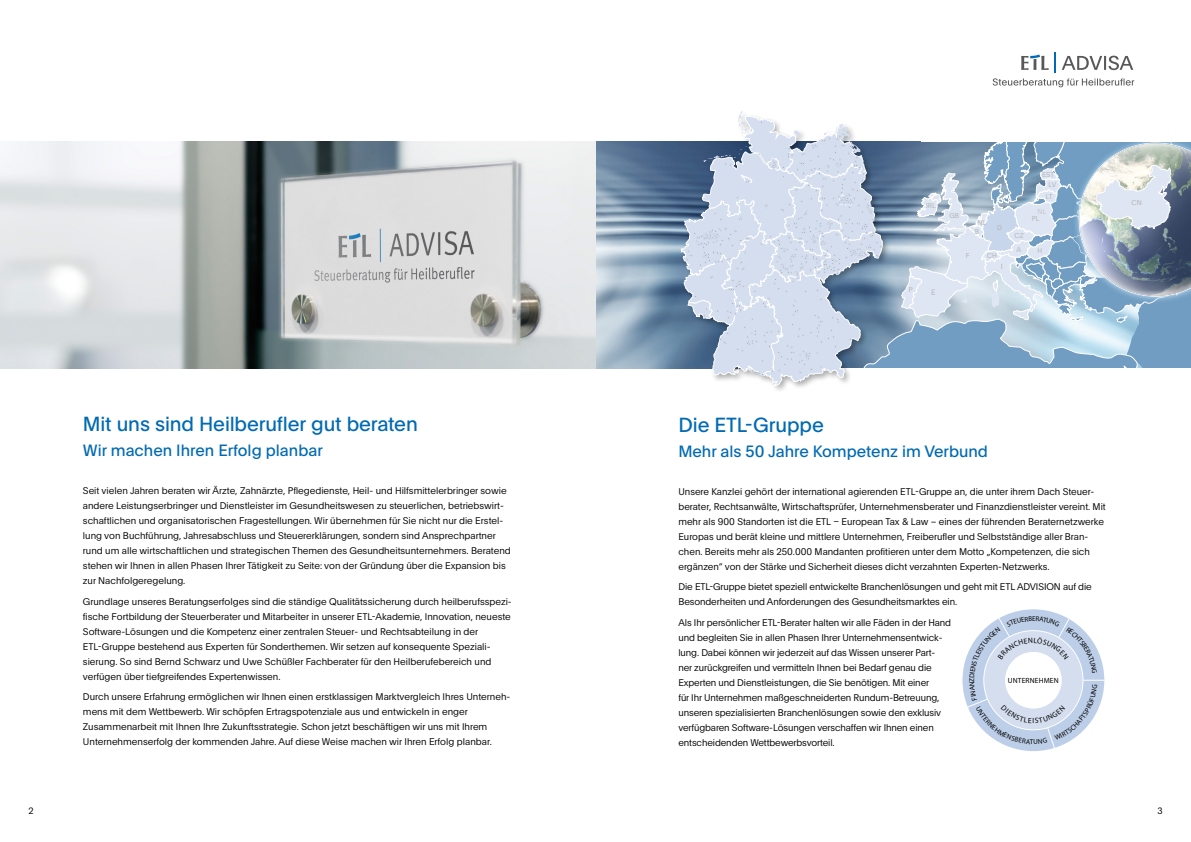
<style>
.page{position:relative;width:1191px;height:842px;background:#fff}
.page>*{position:absolute;margin:0;border:0;box-sizing:border-box;transform-origin:0 0}
.t1{font:20px "Plain";letter-spacing:-.005em;color:#006ab3}
.t2{font:16px "Plain";color:#006ab3}
.t3{font:300 9.5px/15px "Plain";color:#000}
.t4{font:300 9px "Plain";color:#000}
.t5{font:300 7.6px "Plain";color:#b1b3b4}
.t6{font:7.5px "Myriad Pro";letter-spacing:.02em;color:#000}
.t7{font:300 7px "Plain";color:#c2c3c4}
.t8{font:300 6.9px/9.2px "Plain";color:#b1b3b4}
</style>
<div class="page">
<img style="left:595px;top:142px;width:84px;height:227px">
<div style="left:679px;top:109px;width:211px;height:285px;background:#000;opacity:.33"></div>
<svg style="left:680px;top:111px;width:202px;height:275px"></svg>
<div style="left:962px;top:609px;width:142px;height:142px;background:#bccee8;border-radius:50%"></div>
<svg style="left:0;top:142px;width:595px;height:227px;background:#c6cacb"></svg>
<svg style="left:901px;top:52px;width:290px;height:316px"></svg>
<svg style="left:966px;top:616px;width:138px;height:133px"></svg>
<p class="t8" style="left:1042px;top:170px;width:13px">EST</p>
<h1 class="t1" style="left:83px;top:410px;width:336px">Mit uns sind Heilberufler gut beraten</h1>
<h2 class="t2" style="left:83px;top:439px;width:241px">Wir machen Ihren Erfolg planbar</h2>
<p class="t3" style="left:83px;top:482px;width:429px">Seit vielen Jahren beraten wir Ärzte, Zahnärzte, Pflegedienste, Heil- und Hilfsmittelerbringer sowie andere Leistungserbringer und Dienstleister im Gesundheitswesen zu steuerlichen, betriebswirt&shy;schaftlichen und organisatorischen Fragestellungen. Wir übernehmen für Sie nicht nur die Erstel&shy;lung von Buchführung, Jahresabschluss und Steuererklärungen, sondern sind Ansprechpartner rund um alle wirtschaftlichen und strategischen Themen des Gesundheitsunternehmers. Beratend stehen wir Ihnen in allen Phasen Ihrer Tätigkeit zu Seite: von der Gründung über die Expansion bis zur Nachfolgeregelung.</p>
<p class="t3" style="left:83px;top:593px;width:430px">Grundlage unseres Beratungserfolges sind die ständige Qualitätssicherung durch heilberufsspezi&shy;fische Fortbildung der Steuerberater und Mitarbeiter in unserer ETL-Akademie, Innovation, neueste Software-Lösungen und die Kompetenz einer zentralen Steuer- und Rechtsabteilung in der ETL-Gruppe bestehend aus Experten für Sonderthemen. Wir setzen auf konsequente Speziali&shy;sierung. So sind Bernd Schwarz und Uwe Schüßler Fachberater für den Heilberufebereich und verfügen über tiefgreifendes Expertenwissen.</p>
<p class="t3" style="left:83px;top:689px;width:429px">Durch unsere Erfahrung ermöglichen wir Ihnen einen erstklassigen Marktvergleich Ihres Unterneh&shy;mens mit dem Wettbewerb. Wir schöpfen Ertragspotenziale aus und entwickeln in enger Zusammenarbeit mit Ihnen Ihre Zukunftsstrategie. Schon jetzt beschäftigen wir uns mit Ihrem Unternehmenserfolg der kommenden Jahre. Auf diese Weise machen wir Ihren Erfolg planbar.</p>
<p class="t8" style="left:926px;top:201px;width:11px">IRL</p>
<p class="t8" style="left:908px;top:285px;width:6px">P</p>
<p class="t5" style="left:931px;top:287px;width:6px">E</p>
<p class="t8" style="left:1048px;top:180px;width:9px">LV</p>
<p class="t8" style="left:1046px;top:191px;width:8px">LT</p>
<p class="t8" style="left:949px;top:211px;width:11px">GB</p>
<p class="t8" style="left:975px;top:217px;width:13px;text-indent:2px">NL<br>B</p>
<p class="t8" style="left:997px;top:222px;width:6px">D</p>
<p class="t8" style="left:1014px;top:230px;width:11px">CZ</p>
<p class="t7" style="left:1037px;top:207px;width:10px">NL</p>
<p class="t8" style="left:1031px;top:214px;width:9px">PL</p>
<p class="t8" style="left:965px;top:250px;width:5px">F</p>
<p class="t8" style="left:987px;top:250px;width:12px">CH</p>
<p class="t8" style="left:1016px;top:244px;width:6px">A</p>
<p class="t8" style="left:1037px;top:246px;width:6px">H</p>
<p class="t5" style="left:1001px;top:261px;width:4px">I</p>
<p class="t8" style="left:1131px;top:197px;width:12px">CN</p>
<h1 class="t1" style="left:678px;top:411px;width:147px">Die ETL-Gruppe</h1>
<h2 class="t2" style="left:678px;top:440px;width:311px">Mehr als 50 Jahre Kompetenz im Verbund</h2>
<p class="t3" style="left:678px;top:483px;width:429px">Unsere Kanzlei gehört der international agierenden ETL-Gruppe an, die unter ihrem Dach Steuer&shy;berater, Rechtsanwälte, Wirtschaftsprüfer, Unternehmensberater und Finanzdienstleister vereint. Mit mehr als 900 Standorten ist die ETL – European Tax &amp; Law – eines der führenden Beraternetzwerke Europas und berät kleine und mittlere Unternehmen, Freiberufler und Selbstständige aller Bran&shy;chen. Bereits mehr als 250.000 Mandanten profitieren unter dem Motto „Kompetenzen, die sich ergänzen“ von der Stärke und Sicherheit dieses dicht verzahnten Experten-Netzwerks.</p>
<p class="t3" style="left:678px;top:579px;width:415px">Die ETL-Gruppe bietet speziell entwickelte Branchenlösungen und geht mit ETL ADVISION auf die<br>Besonderheiten und Anforderungen des Gesundheitsmarktes ein.</p>
<p class="t3" style="left:678px;top:615px;width:274px">Als Ihr persönlicher ETL-Berater halten wir alle Fäden in der Hand und begleiten Sie in allen Phasen Ihrer Unternehmensentwick&shy;lung. Dabei können wir jederzeit auf das Wissen unserer Part&shy;ner zurückgreifen und vermitteln Ihnen bei Bedarf genau die Experten und Dienstleistungen, die Sie benötigen. Mit einer<br>für Ihr Unternehmen maßgeschneiderten Rundum-Betreuung, unseren spezialisierten Branchenlösungen sowie den exklusiv verfügbaren Software-Lösungen verschaffen wir Ihnen einen entscheidenden Wettbewerbsvorteil.</p>
<p class="t6" style="left:1007px;top:676px;width:52px">UNTERNEHMEN</p>
<p class="t4" style="left:28px;top:804px;width:7px">2</p>
<p class="t4" style="left:1157px;top:804px;width:7px">3</p>
</div>
